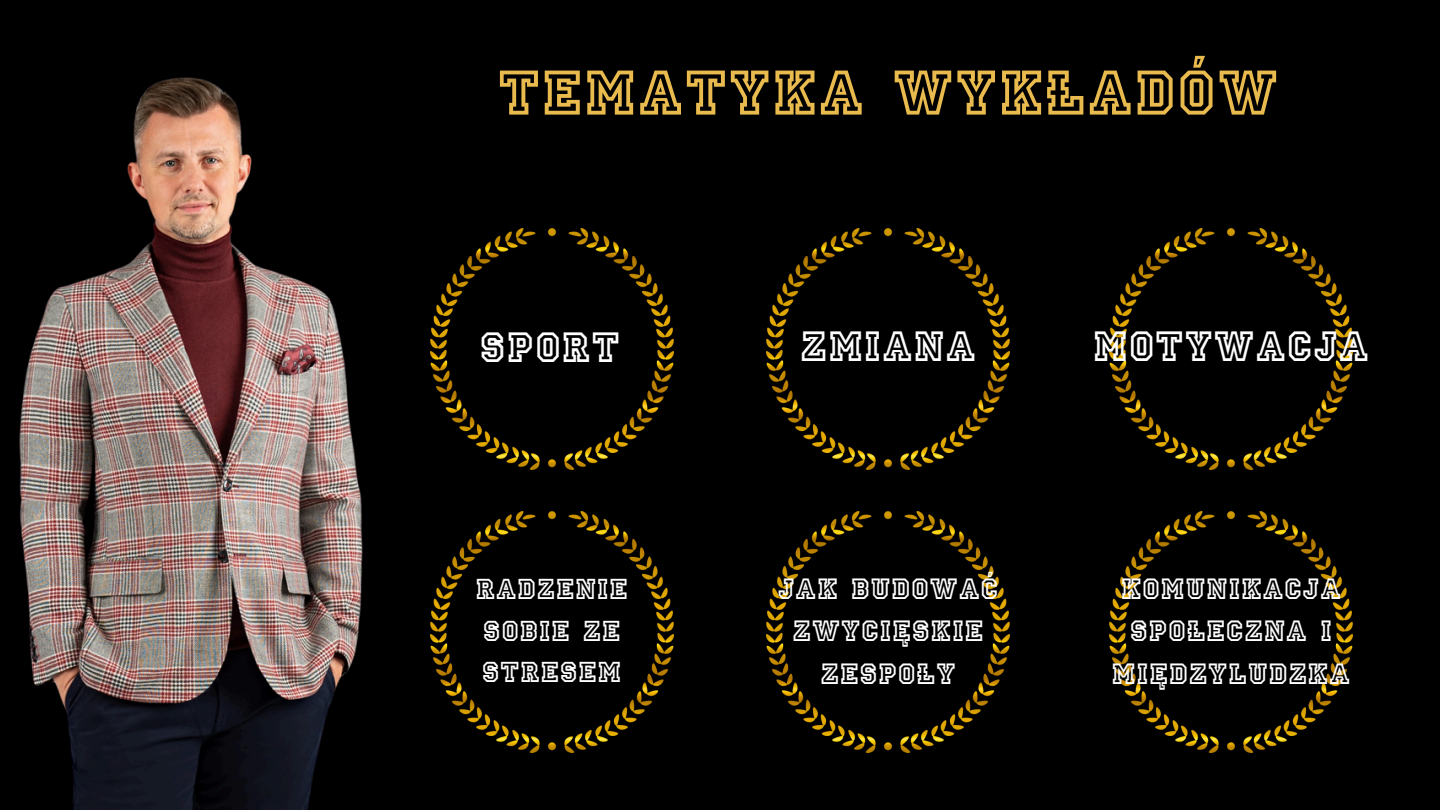
<style>
.page{position:relative;width:1440px;height:810px;background:#000}
.page>*{position:absolute;margin:0;border:0;box-sizing:border-box;transform-origin:0 0}
.t1{font:66px "Princetown Com";letter-spacing:.06em;color:#e9ba4d}
.t2{font:44.1px "Princetown Com";letter-spacing:.06em;color:#fff}
.t3{font:30.6px/42.8px "Princetown Com";letter-spacing:.06em;color:#fff;text-align:center}
.t4{font:30px "Princetown Com";letter-spacing:.06em;color:#fff}
</style>
<div class="page">
<img style="left:455px;top:229px;width:218px;height:240px">
<img style="left:767px;top:229px;width:243px;height:240px">
<img style="left:1109px;top:229px;width:243px;height:240px">
<img style="left:455px;top:512px;width:218px;height:241px">
<img style="left:767px;top:512px;width:243px;height:241px">
<img style="left:1109px;top:512px;width:243px;height:241px">
<img style="left:19px;top:77px;width:436px;height:733px">
<p class="t1" style="left:499px;top:53px;width:780px">TEMATYKA WYKŁADÓW</p>
<h1 class="t2" style="left:481px;top:321px;width:140px">SPORT</h1>
<h2 class="t2" style="left:801px;top:320px;width:175px">ZMIANA</h2>
<h2 class="t2" style="left:1094px;top:320px;width:276px">MOTYWACJA</h2>
<h2 class="t4" style="left:476px;top:571px;width:153px">RADZENIE</h2>
<p class="t4" style="left:484px;top:613px;width:138px">SOBIE ZE</p>
<p class="t4" style="left:483px;top:655px;width:140px">STRESEM</p>
<p class="t3" style="left:779px;top:568px;width:221px">JAK BUDOWAĆ<br>ZWYCIĘSKIE<br>ZESPOŁY</p>
<p class="t3" style="left:1112px;top:568px;width:239px">KOMUNIKACJA<br>SPOŁECZNA I<br>MIĘDZYLUDZKA</p>
</div>
